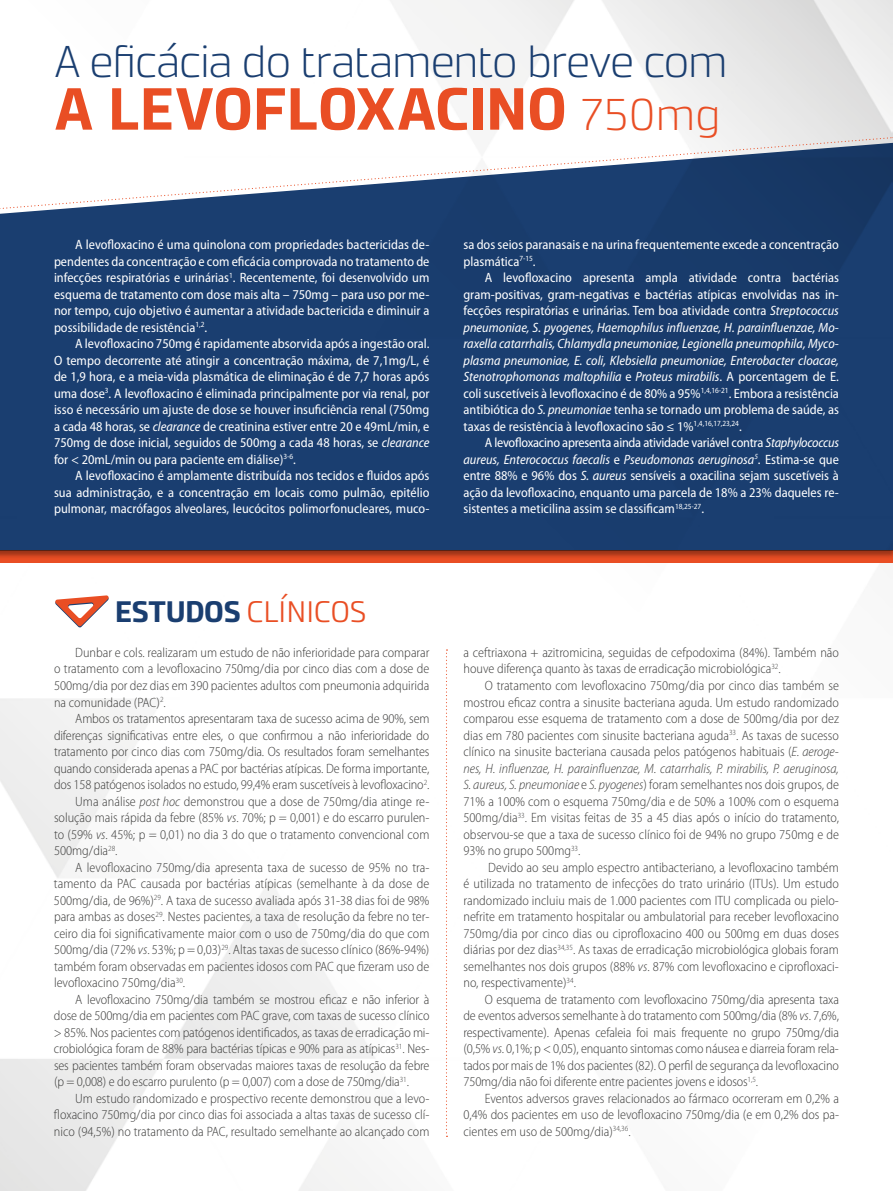
<style>
.page{position:relative;width:893px;height:1191px;background:#fff}
.page>*{position:absolute;margin:0;border:0;box-sizing:border-box;transform-origin:0 0}
.t1{font:700 60px "Accura";letter-spacing:-.01em;color:#e94e24}
.t2{font:200 45px "Accura";letter-spacing:-.045em;color:#1a3e70}
.t3{font:300 30px "Accura";letter-spacing:-.02em;color:#e94e24}
.t4{font:300 semi-condensed 13.5px/16.5px "Myriad Pro";color:#3c3c3b;text-align:justify}
.t5{font:semi-condensed 13.5px/16.5px "Myriad Pro";color:#fff;text-align:justify}
.s1{font-weight:200;font-size:45px}
.s2{font-style:italic}
.s3{font-weight:700;color:#1a3e70}
</style>
<div class="page">
<img style="left:0;top:0;width:893px;height:1191px">
<div style="left:0;top:550px;width:893px;height:13px;background:#e94e24"></div>
<div style="left:0;top:142px;width:893px;height:417px;background:#000;opacity:.35"></div>
<div style="left:0;top:143px;width:893px;height:407px;background:#1a3e70"></div>
<svg style="left:446px;top:649px;width:1px;height:487px"></svg>
<svg style="left:55px;top:595px;width:54px;height:32px"></svg>
<svg style="left:0;top:136px;width:892px;height:74px"></svg>
<h2 class="t2" style="left:54px;top:34px;width:675px">A eficácia do tratamento breve com</h2>
<h1 class="t1" style="left:54px;top:72px;width:668px">A LEVOFLOXACINO <span class="s1">750mg</span></h1>
<p class="t5" style="left:54px;top:237px;width:377px;text-indent:21px">A levofloxacino é uma quinolona com propriedades bactericidas de&shy;pendentes da concentração e com eficácia comprovada no tratamento de infecções respiratórias e urinárias<sup>1</sup>. Recentemente, foi desenvolvido um esquema de tratamento com dose mais alta – 750mg – para uso por me&shy;nor tempo, cujo objetivo é aumentar a atividade bactericida e diminuir a possibilidade de resistência<sup>1,2</sup>.</p>
<p class="t5" style="left:54px;top:336px;width:377px;text-indent:21px">A levofloxacino 750mg é rapidamente absorvida após a ingestão oral.<br>O tempo decorrente até atingir a concentração máxima, de 7,1mg/L, é de 1,9 hora, e a meia-vida plasmática de eliminação é de 7,7 horas após uma dose<sup>3</sup>. A levofloxacino é eliminada principalmente por via renal, por isso é necessário um ajuste de dose se houver insuficiência renal (750mg a cada 48 horas, se <span class="s2">clearance</span> de creatinina estiver entre 20 e 49mL/min, e 750mg de dose inicial, seguidos de 500mg a cada 48 horas, se <span class="s2">clearance </span>for &lt; 20mL/min ou para paciente em diálise)<sup>3-6</sup>.</p>
<p class="t5" style="left:54px;top:468px;width:377px;text-indent:21px">A levofloxacino é amplamente distribuída nos tecidos e fluidos após sua administração, e a concentração em locais como pulmão, epitélio pulmonar, macrófagos alveolares, leucócitos polimorfonucleares, muco-</p>
<h3 class="t3" style="left:115px;top:593px;width:254px"><span class="s3">ESTUDOS</span> CLÍNICOS</h3>
<p class="t4" style="left:54px;top:644px;width:377px;text-indent:21px">Dunbar e cols. realizaram um estudo de não inferioridade para comparar o tratamento com a levofloxacino 750mg/dia por cinco dias com a dose de 500mg/dia por dez dias em 390 pacientes adultos com pneumonia adquirida na comunidade (PAC)<sup>2</sup>.</p>
<p class="t4" style="left:75px;top:710px;width:356px">Ambos os tratamentos apresentaram taxa de sucesso acima de 90%, sem</p>
<p class="t4" style="left:54px;top:727px;width:377px">diferenças significativas entre eles, o que confirmou a não inferioridade do</p>
<p class="t4" style="left:54px;top:743px;width:377px">tratamento por cinco dias com 750mg/dia. Os resultados foram semelhantes</p>
<p class="t4" style="left:54px;top:760px;width:377px">quando considerada apenas a PAC por bactérias atípicas. De forma importante,</p>
<p class="t4" style="left:54px;top:776px;width:377px">dos 158 patógenos isolados no estudo, 99,4% eram suscetíveis à levofloxacino<sup>2</sup>.</p>
<p class="t4" style="left:75px;top:793px;width:356px">Uma análise <span class="s2">post hoc</span> demonstrou que a dose de 750mg/dia atinge re-</p>
<p class="t4" style="left:54px;top:809px;width:377px">solução mais rápida da febre (85% <span class="s2">vs</span>. 70%; p = 0,001) e do escarro purulen-</p>
<p class="t4" style="left:54px;top:826px;width:377px">to (59% <span class="s2">vs</span>. 45%; p = 0,01) no dia 3 do que o tratamento convencional com</p>
<p class="t4" style="left:54px;top:842px;width:65px">500mg/dia<sup>28</sup>.</p>
<p class="t4" style="left:75px;top:859px;width:356px">A levofloxacino 750mg/dia apresenta taxa de sucesso de 95% no tra-</p>
<p class="t4" style="left:54px;top:875px;width:377px">tamento da PAC causada por bactérias atípicas (semelhante à da dose de</p>
<p class="t4" style="left:54px;top:892px;width:377px">500mg/dia, de 96%)<sup>29</sup>. A taxa de sucesso avaliada após 31-38 dias foi de 98%</p>
<p class="t4" style="left:54px;top:908px;width:377px">para ambas as doses<sup>29</sup>. Nestes pacientes, a taxa de resolução da febre no ter-</p>
<p class="t4" style="left:54px;top:925px;width:377px">ceiro dia foi significativamente maior com o uso de 750mg/dia do que com</p>
<p class="t4" style="left:54px;top:941px;width:377px">500mg/dia (72% <span class="s2">vs</span>. 53%; p = 0,03)<sup>29</sup>. Altas taxas de sucesso clínico (86%-94%)</p>
<p class="t4" style="left:54px;top:958px;width:377px">também foram observadas em pacientes idosos com PAC que fizeram uso de</p>
<p class="t4" style="left:54px;top:974px;width:133px">levofloxacino 750mg/dia<sup>30</sup>.</p>
<p class="t4" style="left:75px;top:991px;width:356px">A levofloxacino 750mg/dia também se mostrou eficaz e não inferior à</p>
<p class="t4" style="left:54px;top:1007px;width:377px">dose de 500mg/dia em pacientes com PAC grave, com taxas de sucesso clínico</p>
<p class="t4" style="left:54px;top:1024px;width:377px">&gt; 85%. Nos pacientes com patógenos identificados, as taxas de erradicação mi-</p>
<p class="t4" style="left:54px;top:1040px;width:377px">crobiológica foram de 88% para bactérias típicas e 90% para as atípicas<sup>31</sup>. Nes-</p>
<p class="t4" style="left:54px;top:1057px;width:377px">ses pacientes também foram observadas maiores taxas de resolução da febre</p>
<p class="t4" style="left:54px;top:1073px;width:357px">(p = 0,008) e do escarro purulento (p = 0,007) com a dose de 750mg/dia<sup>31</sup>.</p>
<p class="t4" style="left:75px;top:1090px;width:356px">Um estudo randomizado e prospectivo recente demonstrou que a levo-</p>
<p class="t4" style="left:54px;top:1106px;width:377px">floxacino 750mg/dia por cinco dias foi associada a altas taxas de sucesso clí-</p>
<p class="t4" style="left:54px;top:1123px;width:377px">nico (94,5%) no tratamento da PAC, resultado semelhante ao alcançado com</p>
<p class="t5" style="left:463px;top:237px;width:377px">sa dos seios paranasais e na urina frequentemente excede a concentração plasmática<sup>7-15</sup>.</p>
<p class="t5" style="left:463px;top:270px;width:377px;text-indent:21px">A levofloxacino apresenta ampla atividade contra bactérias gram-positivas, gram-negativas e bactérias atípicas envolvidas nas in&shy;fecções respiratórias e urinárias. Tem boa atividade contra <span class="s2">Streptococcus pneumoniae, S. pyogenes, Haemophilus influenzae, H. parainfluenzae, Mo&shy;raxella catarrhalis, Chlamydla pneumoniae, Legionella pneumophila, Myco&shy;plasma pneumoniae, E. coli, Klebsiella pneumoniae, Enterobacter cloacae, Stenotrophomonas maltophilia</span> e <span class="s2">Proteus mirabilis</span>. A porcentagem de E. coli suscetíveis à levofloxacino é de 80% a 95%<sup>1,4,16-21</sup>. Embora a resistência antibiótica do <span class="s2">S. pneumoniae</span> tenha se tornado um problema de saúde, as taxas de resistência à levofloxacino são ≤ 1%<sup>1,4,16,17,23,24</sup>.</p>
<p class="t5" style="left:463px;top:435px;width:377px;text-indent:21px">A levofloxacino apresenta ainda atividade variável contra <span class="s2">Staphylococcus aureus, Enterococcus faecalis</span> e <span class="s2">Pseudomonas aeruginosa</span><sup>5</sup>. Estima-se que entre 88% e 96% dos <span class="s2">S. aureus</span> sensíveis a oxacilina sejam suscetíveis à ação da levofloxacino, enquanto uma parcela de 18% a 23% daqueles re&shy;sistentes a meticilina assim se classificam<sup>18,25-27</sup>.</p>
<p class="t4" style="left:463px;top:644px;width:377px">a ceftriaxona + azitromicina, seguidas de cefpodoxima (84%). Também não houve diferença quanto às taxas de erradicação microbiológica<sup>32</sup>.</p>
<p class="t4" style="left:463px;top:677px;width:377px;text-indent:21px">O tratamento com levofloxacino 750mg/dia por cinco dias também se mostrou eficaz contra a sinusite bacteriana aguda. Um estudo randomizado comparou esse esquema de tratamento com a dose de 500mg/dia por dez dias em 780 pacientes com sinusite bacteriana aguda<sup>33</sup>. As taxas de sucesso clínico na sinusite bacteriana causada pelos patógenos habituais (<span class="s2">E. aeroge&shy;nes, H. influenzae, H. parainfluenzae, M. catarrhalis, P. mirabilis, P. aeruginosa, S. aureus, S. pneumoniae</span> e <span class="s2">S. pyogenes</span>) foram semelhantes nos dois grupos, de 71% a 100% com o esquema 750mg/dia e de 50% a 100% com o esquema 500mg/dia<sup>33</sup>. Em visitas feitas de 35 a 45 dias após o início do tratamento, observou-se que a taxa de sucesso clínico foi de 94% no grupo 750mg e de 93% no grupo 500mg<sup>33</sup>.</p>
<p class="t4" style="left:463px;top:859px;width:377px;text-indent:25px">Devido ao seu amplo espectro antibacteriano, a levofloxacino também é utilizada no tratamento de infecções do trato urinário (ITUs). Um estudo randomizado incluiu mais de 1.000 pacientes com ITU complicada ou pielo&shy;nefrite em tratamento hospitalar ou ambulatorial para receber levofloxacino 750mg/dia por cinco dias ou ciprofloxacino 400 ou 500mg em duas doses diárias por dez dias<sup>34,35</sup>. As taxas de erradicação microbiológica globais foram semelhantes nos dois grupos (88% <span class="s2">vs</span>. 87% com levofloxacino e ciprofloxaci&shy;no, respectivamente)<sup>34</sup>.</p>
<p class="t4" style="left:463px;top:991px;width:377px;text-indent:21px">O esquema de tratamento com levofloxacino 750mg/dia apresenta taxa de eventos adversos semelhante à do tratamento com 500mg/dia (8% <span class="s2">vs</span>. 7,6%, respectivamente). Apenas cefaleia foi mais frequente no grupo 750mg/dia (0,5% <span class="s2">vs</span>. 0,1%; p &lt; 0,05), enquanto sintomas como náusea e diarreia foram rela&shy;tados por mais de 1% dos pacientes (82). O perfil de segurança da levofloxacino 750mg/dia não foi diferente entre pacientes jovens e idosos<sup>1,5</sup>.</p>
<p class="t4" style="left:463px;top:1090px;width:377px;text-indent:21px">Eventos adversos graves relacionados ao fármaco ocorreram em 0,2% a 0,4% dos pacientes em uso de levofloxacino 750mg/dia (e em 0,2% dos pa&shy;cientes em uso de 500mg/dia)<sup>34,36</sup>.</p>
</div>
